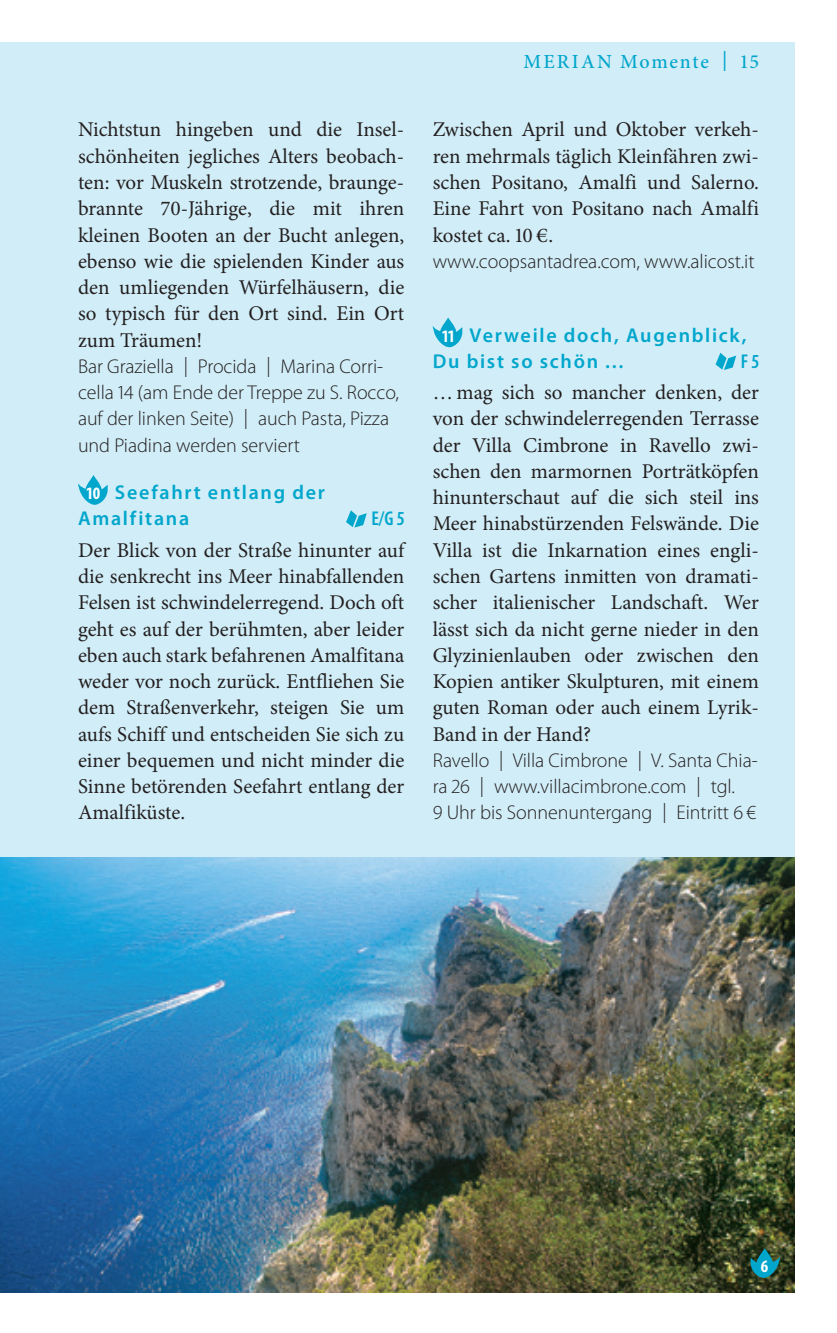
<style>
.page{position:relative;width:837px;height:1333px;background:#fff}
.page>*{position:absolute;margin:0;border:0;box-sizing:border-box;transform-origin:0 0}
.t1{font:21px/26.2px "Minion Pro";color:#231f20;text-align:justify}
.t2{font:300 20px/26.2px "Myriad Pro";letter-spacing:-.005em;color:#231f20}
.t3{font:600 20px/26.2px "Myriad Pro";letter-spacing:.085em;color:#00a6cc}
.t4{font:500 20px "Minion Pro";letter-spacing:.095em;color:#00a6cc}
.t5{font:600 condensed 20px "Myriad Pro";color:#00a6cc}
.t6{font:700 condensed 17.5px "Myriad Pro";color:#fff}
.s1{font-weight:700;font-stretch:condensed;font-size:17.5px;color:#fff}
</style>
<div class="page">
<div style="left:0;top:43px;width:794px;height:1248px;background:#d1edf7"></div>
<svg style="left:432px;top:317px;width:31px;height:31px"></svg>
<svg style="left:715px;top:353px;width:21px;height:17px"></svg>
<img style="left:0;top:857px;width:794px;height:434px">
<svg style="left:78px;top:475px;width:30px;height:30px"></svg>
<svg style="left:346px;top:510px;width:20px;height:17px"></svg>
<svg style="left:748px;top:1247px;width:32px;height:31px"></svg>
<p class="t1" style="left:78px;top:117px;width:328px">Nichtstun hingeben und die Insel&shy;schönheiten jegliches Alters beobach&shy;ten: vor Muskeln strotzende, braunge&shy;brannte 70-Jährige, die mit ihren kleinen Booten an der Bucht anlegen, ebenso wie die spielenden Kinder aus den umliegenden Würfelhäusern, die so typisch für den Ort sind. Ein Ort zum Träumen!</p>
<p class="t2" style="left:78px;top:353px;width:322px">Bar Graziella | Procida | Marina Corri&shy;cella (am Ende der Treppe zu S. Rocco, auf der linken Seite) | auch Pasta, Pizza und Piadina werden serviert</p>
<p class="t3" style="left:78px;top:479px;width:248px;text-indent:9px"><span class="s1">10</span> Seefahrt entlang der<br>Amalfitana</p>
<p class="t5" style="left:371px;top:506px;width:34px">E/G 5</p>
<p class="t1" style="left:78px;top:537px;width:328px">Der Blick von der Straße hinunter auf die senkrecht ins Meer hinabfallenden Felsen ist schwindelerregend. Doch oft geht es auf der berühmten, aber leider eben auch stark befahrenen Amalfitana weder vor noch zurück. Entfliehen Sie dem Straßenverkehr, steigen Sie um aufs Schiff und entscheiden Sie sich zu einer bequemen und nicht minder die Sinne betörenden Seefahrt entlang der Amalfiküste.</p>
<p class="t4" style="left:523px;top:48px;width:237px">MERIAN Momente | 15</p>
<p class="t1" style="left:432px;top:117px;width:328px">Zwischen April und Oktober verkeh&shy;ren mehrmals täglich Kleinfähren zwi&shy;schen Positano, Amalfi und Salerno.<br>Eine Fahrt von Positano nach Amalfi kostet ca. 10 €.</p>
<p class="t2" style="left:432px;top:248px;width:323px">www.coopsantadrea.com, www.alicost.it</p>
<p class="t3" style="left:432px;top:321px;width:315px;text-indent:10px"><span class="s1">11</span> Verweile doch, Augenblick,<br>Du bist so schön …</p>
<p class="t5" style="left:740px;top:349px;width:20px">F 5</p>
<p class="t1" style="left:432px;top:379px;width:328px">… mag sich so mancher denken, der von der schwindelerregenden Terrasse der Villa Cimbrone in Ravello zwi&shy;schen den marmornen Porträtköpfen hinunterschaut auf die sich steil ins Meer hinabstürzenden Felswände. Die Villa ist die Inkarnation eines engli&shy;schen Gartens inmitten von dramati&shy;scher italienischer Landschaft. Wer lässt sich da nicht gerne nieder in den Glyzinienlauben oder zwischen den Kopien antiker Skulpturen, mit einem guten Roman oder auch einem Lyrik-Band in der Hand?</p>
<p class="t2" style="left:432px;top:747px;width:326px">Ravello | Villa Cimbrone | V. Santa Chia&shy;ra</p>
<p class="t2" style="left:446px;top:773px;width:311px;text-align:center">| www.villacimbrone.com | tgl.<br>Uhr bis Sonnenuntergang | Eintritt €</p>
<p class="t6" style="left:760px;top:1255px;width:9px">6</p>
</div>
